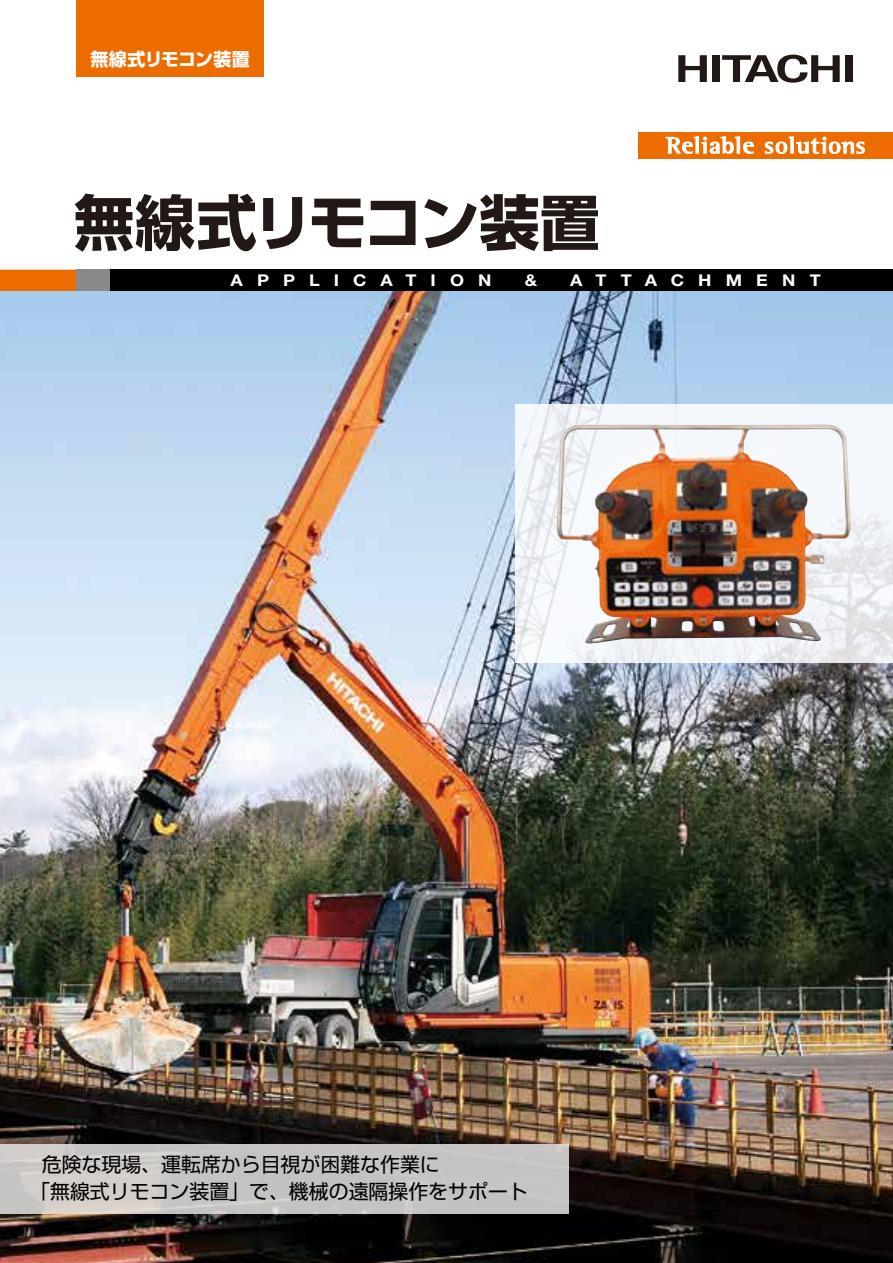
<style>
.page{position:relative;width:893px;height:1263px;background:#fff}
.page>*{position:absolute;margin:0;border:0;box-sizing:border-box;transform-origin:0 0}
.t1{font:700 60px "Shin Go";letter-spacing:-.03em;color:#221815}
.t2{font:19.95px/27px "Shin Go";color:#040000}
.t3{font:700 18px "Shin Go Pro";letter-spacing:-.02em;color:#fff}
.t4{font:700 16.2px "Helvetica Neue LT Pro";letter-spacing:.78em;color:#fff;scale:1.11 1}
</style>
<div class="page">
<img style="left:0;top:291px;width:893px;height:972px">
<svg style="left:516px;top:404px;width:377px;height:258px;fill:#f3f7fb"></svg>
<img style="left:556px;top:424px;width:295px;height:219px">
<div style="left:77px;top:0;width:187px;height:77px;background:#ed6c00"></div>
<div style="left:845px;top:55px;width:7px;height:27px;background:#221815"></div>
<svg style="left:678px;top:55px;width:29px;height:27px"></svg>
<div style="left:712px;top:55px;width:8px;height:27px;background:#221815"></div>
<svg style="left:722px;top:55px;width:118px;height:28px"></svg>
<div style="left:638px;top:132px;width:255px;height:27px;background:#ed6c00"></div>
<svg style="left:665px;top:136px;width:89px;height:18px"></svg>
<svg style="left:765px;top:136px;width:100px;height:18px"></svg>
<div style="left:0;top:270px;width:77px;height:21px;background:#ed6c00"></div>
<div style="left:77px;top:270px;width:38px;height:21px;background:#898989"></div>
<div style="left:111px;top:270px;width:782px;height:21px;background:#000"></div>
<div style="left:0;top:1144px;width:568px;height:69px;background:linear-gradient(to right,#cfccc9,#c1c2c1)"></div>
<p class="t3" style="left:90px;top:45px;width:161px">無線式リモコン装置</p>
<h1 class="t1" style="left:74px;top:182px;width:527px">無線式リモコン装置</h1>
<p class="t4" style="left:231px;top:270px;width:237px">APPLICATION</p>
<p class="t4" style="left:525px;top:270px;width:13px">&amp;</p>
<p class="t4" style="left:570px;top:270px;width:227px">ATTACHMENT</p>
<p class="t2" style="left:30px;top:1150px;width:499px;text-indent:12px">危険な現場、運転席から目視が困難な作業に<br>「無線式リモコン装置」で、機械の遠隔操作をサポート</p>
</div>
